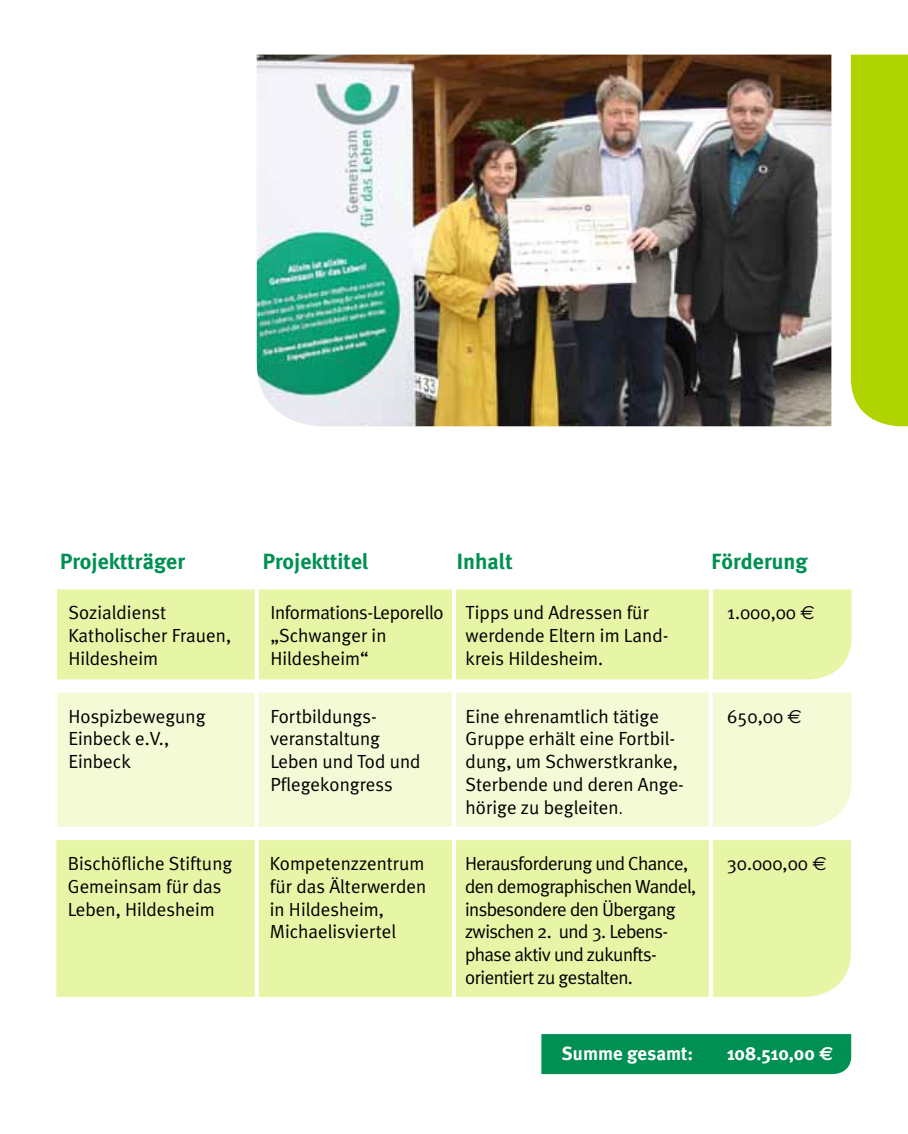
<style>
.page{position:relative;width:908px;height:1134px;background:#fff}
.page>*{position:absolute;margin:0;border:0;box-sizing:border-box;transform-origin:0 0}
.t1{font:700 22px "Meta Plus";color:#009054}
.t2{font:19px/22.8px "Meta Plus Normal";color:#000}
.t3{font:19px/22.8px "Meta Plus Normal";letter-spacing:-.03em;color:#000}
.t4{font:19px/22.8px "Meta Plus Normal";letter-spacing:-.02em;color:#000}
.t5{font:700 19px "Meta Plus";color:#fff}
.s1{font-family:"Euro Sans"}
.s2{font-family:"Verdana";font-size:12.8px}
</style>
<div class="page">
<div style="left:57px;top:589px;width:794px;height:90px;background:#e7f5a7"></div>
<div style="left:57px;top:693px;width:794px;height:134px;background:#f3fad5"></div>
<div style="left:56px;top:840px;width:794px;height:157px;background:#e7f5a7"></div>
<div style="left:541px;top:1034px;width:309px;height:40px;background:#009054"></div>
<hr style="left:255px;top:583px;width:4px;height:488px;background:#fff">
<hr style="left:452px;top:583px;width:4px;height:491px;background:#fff">
<svg style="left:708px;top:589px;width:4px;height:408px"></svg>
<img style="left:257px;top:55px;width:574px;height:371px">
<div style="left:850px;top:55px;width:57px;height:371px;background:#b0d400"></div>
<p class="t1" style="left:60px;top:549px;width:127px">Projektträger</p>
<p class="t1" style="left:262px;top:549px;width:108px">Projekttitel</p>
<p class="t1" style="left:456px;top:549px;width:58px">Inhalt</p>
<p class="t1" style="left:710px;top:549px;width:98px">Förderung</p>
<p class="t2" style="left:68px;top:601px;width:164px">Sozialdienst<br>Katholischer Frauen,<br>Hildesheim</p>
<p class="t4" style="left:270px;top:601px;width:175px">Informations-Leporello „Schwanger in<br>Hildesheim“</p>
<p class="t2" style="left:465px;top:601px;width:204px">Tipps und Adressen für werdende Eltern im Land&shy;kreis Hildesheim.</p>
<p class="t2" style="left:727px;top:601px;width:89px">1.000,00 <span class="s1">E</span></p>
<p class="t2" style="left:68px;top:704px;width:139px">Hospizbewegung<br>Einbeck e.V.,<br>Einbeck</p>
<p class="t2" style="left:270px;top:704px;width:152px">Fortbildungs&shy;veranstaltung<br>Leben und Tod und<br>Pflegekongress</p>
<p class="t2" style="left:465px;top:704px;width:220px">Eine ehrenamtlich tätige<br>Gruppe erhält eine Fortbil&shy;dung, um Schwerstkranke,<br>Sterbende und deren Ange&shy;hörige zu begleiten<span class="s2">.</span></p>
<p class="t2" style="left:727px;top:704px;width:76px">650,00 <span class="s1">E</span></p>
<p class="t2" style="left:68px;top:852px;width:166px">Bischöfliche Stiftung<br>Gemeinsam für das<br>Leben, Hildesheim</p>
<p class="t2" style="left:270px;top:852px;width:158px">Kompetenzzentrum für das Älterwerden in Hildesheim,<br>Michaelisviertel</p>
<p class="t3" style="left:465px;top:852px;width:233px">Herausforderung und Chance, den demographischen Wandel, insbesondere den Übergang zwischen 2. und 3. Lebens&shy;phase aktiv und zukunfts&shy;orientiert zu gestalten.</p>
<p class="t2" style="left:726px;top:852px;width:102px">30.000,00 <span class="s1">E</span></p>
<p class="t5" style="left:561px;top:1042px;width:133px">Summe gesamt:</p>
<p class="t5" style="left:726px;top:1043px;width:108px">108.510,00 <span class="s1">E</span></p>
</div>
